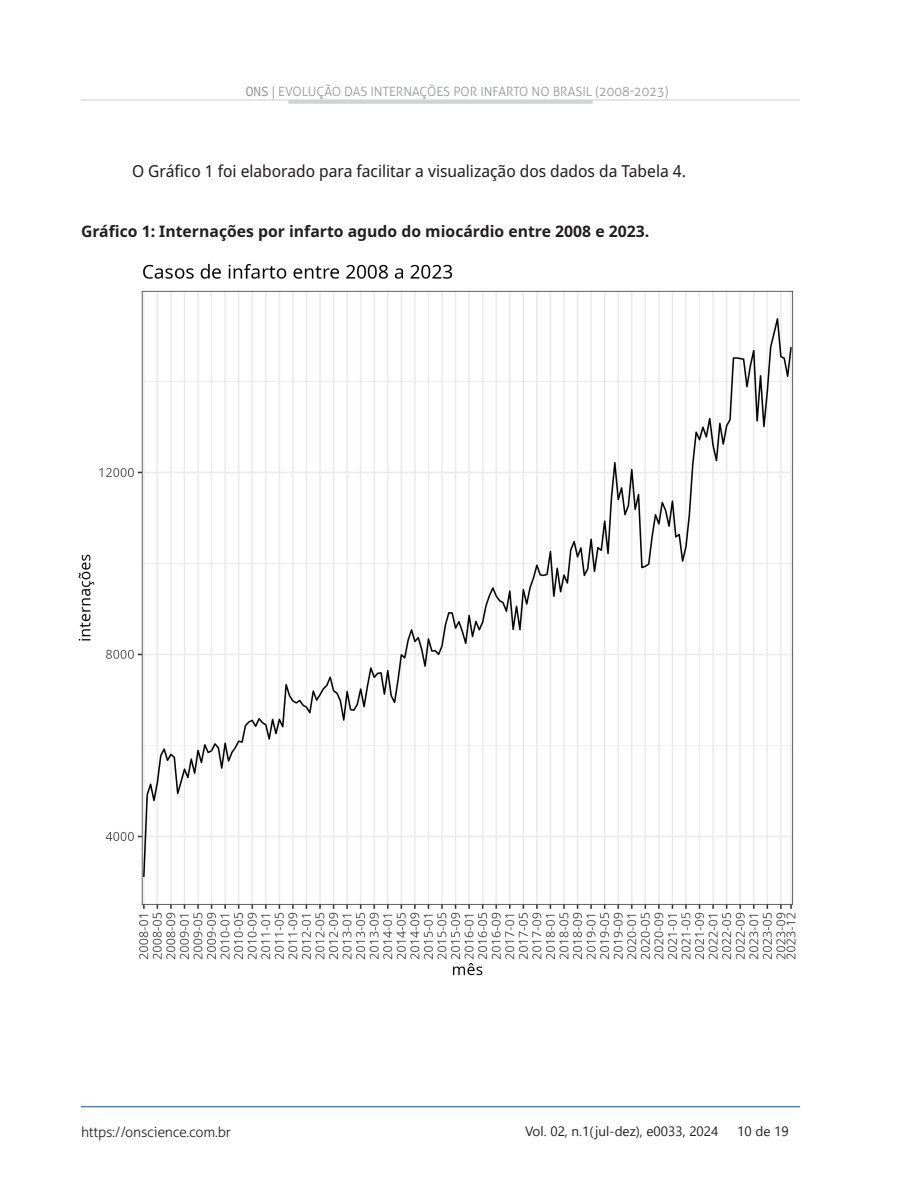
<style>
.page{position:relative;width:898px;height:1200px;background:#fff}
.page>*{position:absolute;margin:0;border:0;box-sizing:border-box;transform-origin:0 0}
.TEXTO_ARTIGO{font:16.5px "Noto Sans Display";color:#231f20}
.TITULO_TABELAS_E_FIGURAS{font:700 15.75px "Noto Sans";color:#231f20}
.t1{font:300 14.25px "Aller";letter-spacing:-.02em;color:#231f20}
.t2{font:13.5px "Leelawadee UI";color:#231f20}
.t3{font:300 12.75px "Aller";color:#939598}
.s1{font-family:"Noto Mono";font-weight:400}
.s2{font-family:"Minion Pro";font-weight:400}
</style>
<div class="page">
<hr style="left:81px;top:99px;width:718px;height:2px;background:#dcdddf">
<hr style="left:288px;top:100px;width:304px;height:4px;background:#d1d2d4">
<hr style="left:81px;top:1106px;width:718px;height:1px;background:#01539e">
<img style="left:78px;top:263px;width:718px;height:713px">
<p class="t3" style="left:246px;top:84px;width:424px"><span class="s1">ONS</span> <span class="s2">|</span> EVOLUÇÃO DAS INTERNAÇÕES POR INFARTO NO BRASIL (2008-2023)</p>
<p class="TEXTO_ARTIGO" style="left:132px;top:159px;width:555px">O Gráfico 1 foi elaborado para facilitar a visualização dos dados da Tabela 4.</p>
<p class="TITULO_TABELAS_E_FIGURAS" style="left:81px;top:220px;width:569px">Gráfico 1: Internações por infarto agudo do miocárdio entre 2008 e 2023.</p>
<p class="t1" style="left:81px;top:1123px;width:151px">https://onscience.com.br</p>
<p class="t2" style="left:525px;top:1121px;width:195px">Vol. 02, n.1(jul-dez), e0033, 2024</p>
<p class="t2" style="left:737px;top:1121px;width:53px">10 de 19</p>
</div>
